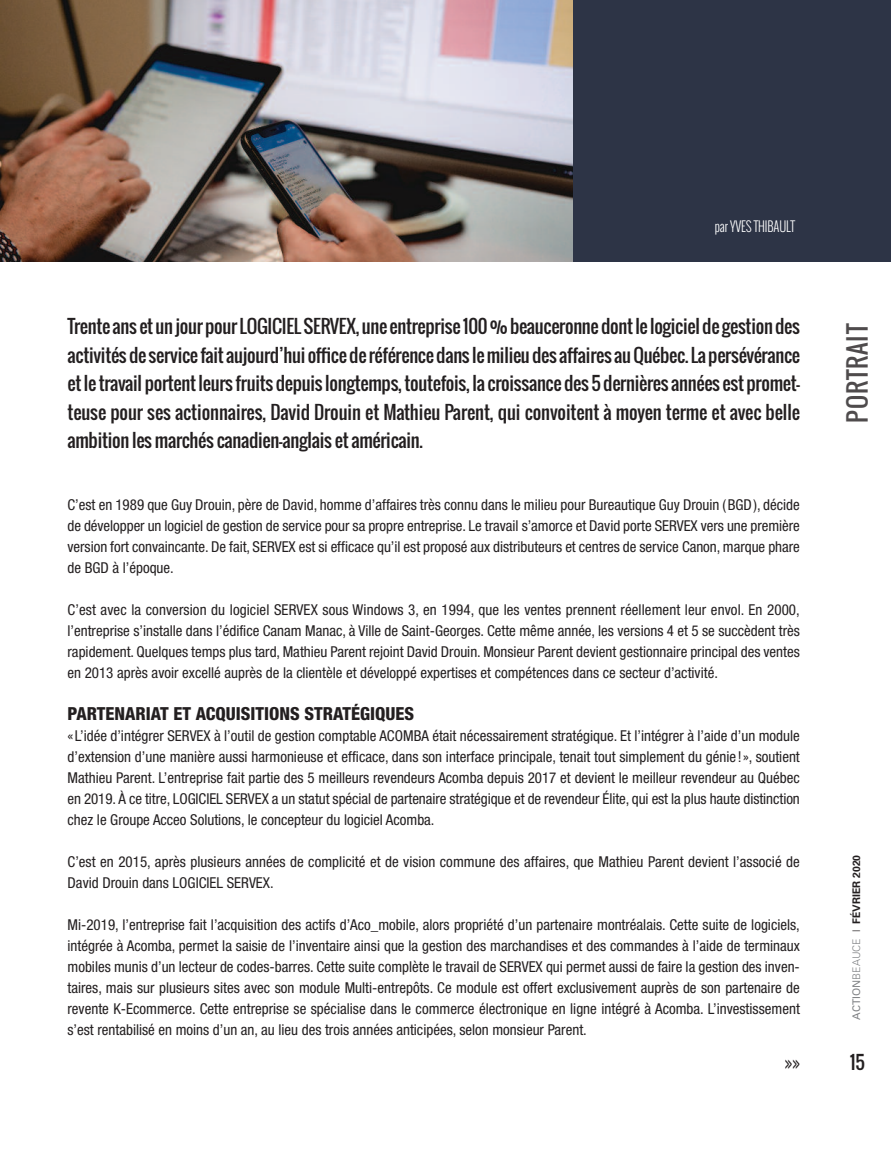
<style>
.page{position:relative;width:891px;height:1161px;background:#fff}
.page>*{position:absolute;margin:0;border:0;box-sizing:border-box;transform-origin:0 0}
.t1{font:24px "Oswald";letter-spacing:.035em;color:rgb(35 31 32/.8)}
.t2{font:18px/28.5px "Oswald";letter-spacing:-.015em;color:#231f20;text-align:justify}
.t3{font:800 condensed 18px "Helvetica Neue";color:#231f20}
.t4{font:300 18px "Oswald";color:#231f20}
.t5{font:condensed 15px/21px "Helvetica Neue";color:#231f20;text-align:justify}
.t6{font:300 13.5px "Oswald";letter-spacing:-.015em;color:#fff;scale:.9 1}
.t7{font:700 10.5px "Univers";color:#231f20}
.s1{font-weight:400;color:#808285}
.s2{font-weight:300;color:#808285}
.s3{font-weight:300}
</style>
<div class="page">
<img style="left:0;top:0;width:574px;height:262px">
<div style="left:574px;top:0;width:317px;height:262px;background:#2d3446"></div>
<p class="t6" style="left:715px;top:220px;width:91px">par YVES THIBAULT</p>
<p class="t2" style="left:67px;top:314px;width:734px">trente ans et un jourpour logiCielservex, une entreprise 100%beauceronnedontle logiciel de gestiondes activitésde service fait aujourd’hui officede référencedans lemilieudes affaires auquébec. lapersévérance et le travail portent leurs fruits depuis longtemps, toutefois, la croissance des 5 dernières années est promet&shy;teuse pour ses actionnaires, david drouin et mathieu Parent, qui convoitent à moyen terme et avec belle ambition les marchés canadien-anglais et américain.</p>
<p class="t5" style="left:67px;top:495px;width:734px">C’est en 1989 que Guy Drouin, père de David, homme d’affaires très connu dans le milieu pour Bureautique Guy Drouin (BGD), décide de développer un logiciel de gestion de service pour sa propre entreprise. Le travail s’amorce et David porte SERVEX vers une première version fort convaincante. De fait, SERVEX est si efficace qu’il est proposé aux distributeurs et centres de service Canon, marque phare de BGD à l’époque.</p>
<p class="t5" style="left:67px;top:600px;width:734px">C’est avec la conversion du logiciel SERVEX sous Windows 3, en 1994, que les ventes prennent réellement leur envol. En 2000, l’entreprise s’installe dans l’édifice Canam Manac, à Ville de Saint-Georges. Cette même année, les versions 4 et 5 se succèdent très rapidement. Quelques temps plus tard, Mathieu Parent rejoint David Drouin. Monsieur Parent devient gestionnaire principal des ventes en 2013 après avoir excellé auprès de la clientèle et développé expertises et compétences dans ce secteur d’activité.</p>
<p class="t3" style="left:68px;top:707px;width:348px">PARTENARIAT ET ACQUISITIONS STRATÉGIQUES</p>
<p class="t5" style="left:67px;top:726px;width:734px">«L’idée d’intégrer SERVEX à l’outil de gestion comptable ACOMBA était nécessairement stratégique. Et l’intégrer à l’aide d’un module d’extension d’une manière aussi harmonieuse et efficace, dans son interface principale, tenait tout simplement du génie!», soutient Mathieu Parent. L’entreprise fait partie des 5 meilleurs revendeurs Acomba depuis 2017 et devient le meilleur revendeur au Québec en 2019. À ce titre, LOGICIEL SERVEX a un statut spécial de partenaire stratégique et de revendeur Élite, qui est la plus haute distinction chez le Groupe Acceo Solutions, le concepteur du logiciel Acomba.</p>
<p class="t5" style="left:68px;top:852px;width:734px">C’est en 2015, après plusieurs années de complicité et de vision commune des affaires, que Mathieu Parent devient l’associé de<br>David Drouin dans LOGICIEL SERVEX.</p>
<p class="t5" style="left:68px;top:915px;width:734px">Mi-2019, l’entreprise fait l’acquisition des actifs d’Aco_mobile, alors propriété d’un partenaire montréalais. Cette suite de logiciels, intégrée à Acomba, permet la saisie de l’inventaire ainsi que la gestion des marchandises et des commandes à l’aide de terminaux mobiles munis d’un lecteur de codes-barres. Cette suite complète le travail de SERVEX qui permet aussi de faire la gestion des inven&shy;taires, mais sur plusieurs sites avec son module Multi-entrepôts. Ce module est offert exclusivement auprès de son partenaire de revente K-Ecommerce. Cette entreprise se spécialise dans le commerce électronique en ligne intégré à Acomba. L’investissement s’est rentabilisé en moins d’un an, au lieu des trois années anticipées, selon monsieur Parent.</p>
<p class="t4" style="left:785px;top:1054px;width:17px">»»</p>
<h1 class="t1" style="left:845px;top:423px;width:101px;rotate:-90deg">Portrait</h1>
<p class="t7" style="left:852px;top:1020px;width:167px;rotate:-90deg"><span class="s1">ACTION</span><span class="s2">BEAUCE</span> <span class="s3">|</span> FÉVRIER 2020</p>
<p class="t2" style="left:850px;top:1049px;width:17px">15</p>
</div>
